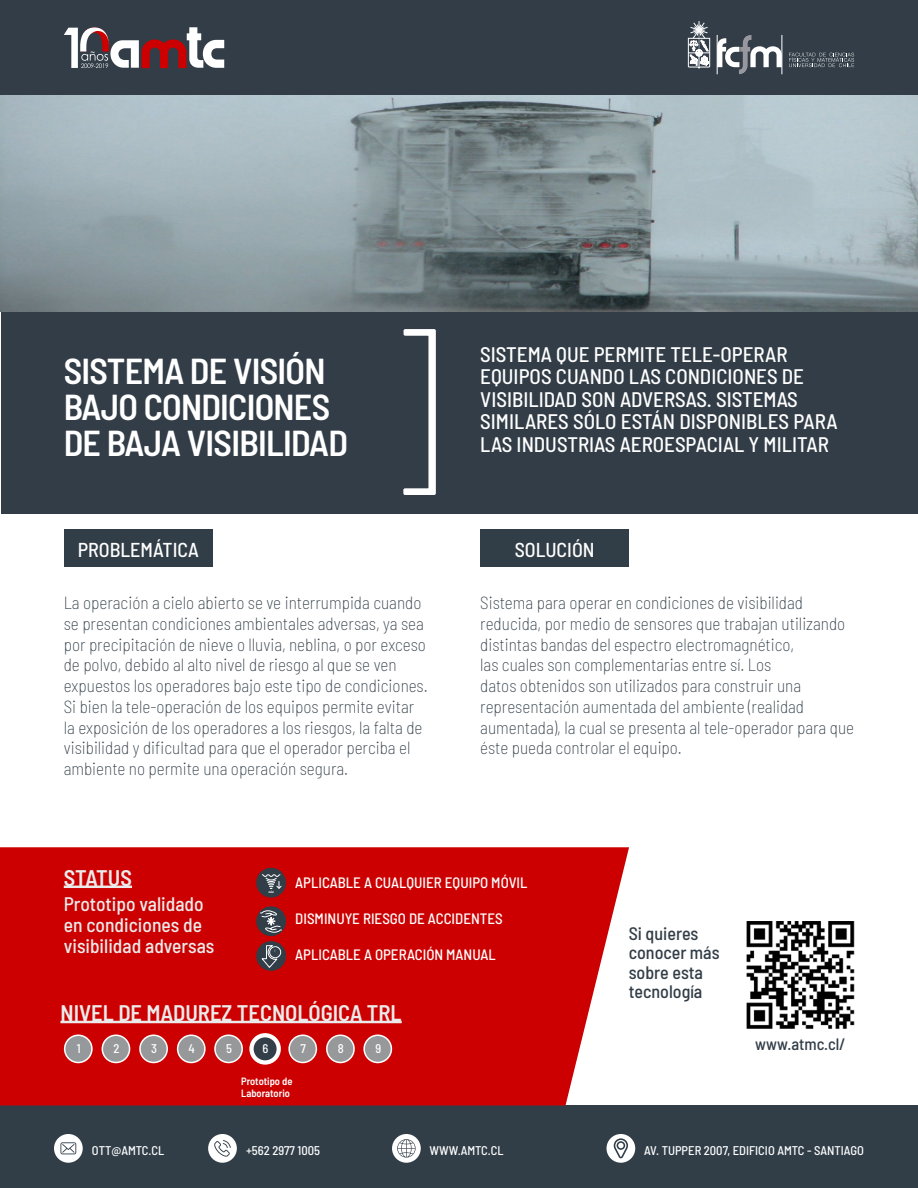
<style>
.page{position:relative;width:918px;height:1188px;background:#fff}
.page>*{position:absolute;margin:0;border:0;box-sizing:border-box;transform-origin:0 0}
.t1{font:600 semi-condensed 36px/36px "Barlow";letter-spacing:-.02em;color:#fff}
.t2{font:600 semi-condensed 22.5px "Barlow";color:#ebebeb}
.t3{font:500 semi-condensed 21px/22.5px "Barlow";color:#fff}
.t4{font:500 semi-condensed 20.1px "Barlow";color:#fff}
.t5{font:500 semi-condensed 19.5px/21px "Barlow";color:#ebebeb}
.t6{font:500 semi-condensed 18px/19.5px "Barlow";color:#323d47}
.t7{font:200 semi-condensed 17.25px/20.7px "Barlow";color:#313e48}
.t8{font:500 semi-condensed 16.5px "Barlow";color:#323d47}
.t9{font:500 semi-condensed 15px "Barlow";color:#fff}
.t10{font:500 semi-condensed 12.6px "Barlow";color:#fff}
.t11{font:600 semi-condensed 10.5px "Barlow";color:#fff}
</style>
<div class="page">
<div style="left:0;top:1106px;width:918px;height:82px;background:#313e48"></div>
<div style="left:0;top:0;width:918px;height:95px;background:#323d47"></div>
<div style="left:208px;top:1134px;width:29px;height:29px;background:#fff;border-radius:50%"></div>
<svg style="left:214px;top:1140px;width:17px;height:17px"></svg>
<div style="left:54px;top:1134px;width:29px;height:29px;background:#fff;border-radius:50%"></div>
<svg style="left:60px;top:1142px;width:16px;height:12px"></svg>
<div style="left:607px;top:1134px;width:28px;height:29px;background:#fff;border-radius:50%"></div>
<svg style="left:614px;top:1138px;width:14px;height:20px"></svg>
<div style="left:392px;top:1134px;width:29px;height:29px;background:#fff;border-radius:50%"></div>
<svg style="left:397px;top:1139px;width:19px;height:19px"></svg>
<svg style="left:0;top:847px;width:629px;height:259px;background:#ce0e0e"></svg>
<div style="left:65px;top:1035px;width:27px;height:28px;background:#96999b;border-radius:50%"></div>
<div style="left:64px;top:1035px;width:29px;height:28px;border:2px solid #fff;border-radius:50%"></div>
<div style="left:64px;top:529px;width:149px;height:37px;background:#313e48"></div>
<div style="left:480px;top:529px;width:149px;height:37px;background:#313e48"></div>
<svg style="left:64px;top:27px;width:160px;height:41px"></svg>
<svg style="left:688px;top:21px;width:22px;height:47px"></svg>
<hr style="left:782px;top:35px;width:1px;height:39px;background:#fff">
<svg style="left:717px;top:35px;width:65px;height:40px"></svg>
<svg style="left:789px;top:53px;width:65px;height:14px"></svg>
<hr style="left:64px;top:886px;width:68px;height:2px;background:#ebebeb">
<div style="left:1px;top:310px;width:916px;height:204px;background:#323d47"></div>
<svg style="left:403px;top:329px;width:33px;height:166px"></svg>
<img style="left:747px;top:922px;width:107px;height:107px">
<hr style="left:60px;top:1021px;width:342px;height:2px;background:#ebebeb">
<div style="left:102px;top:1035px;width:28px;height:28px;background:#96989a;border-radius:50%"></div>
<div style="left:102px;top:1035px;width:28px;height:28px;border:2px solid #fff;border-radius:50%"></div>
<div style="left:140px;top:1035px;width:27px;height:28px;background:#96989a;border-radius:50%"></div>
<div style="left:139px;top:1035px;width:29px;height:28px;border:2px solid #fff;border-radius:50%"></div>
<div style="left:178px;top:1035px;width:27px;height:28px;background:#96989a;border-radius:50%"></div>
<div style="left:177px;top:1035px;width:29px;height:28px;border:2px solid #fff;border-radius:50%"></div>
<div style="left:215px;top:1035px;width:27px;height:28px;background:#96989a;border-radius:50%"></div>
<div style="left:214px;top:1035px;width:29px;height:28px;border:2px solid #fff;border-radius:50%"></div>
<svg style="left:252px;top:1035px;width:27px;height:28px"></svg>
<div style="left:249px;top:1033px;width:32px;height:32px;border:4px solid #fff;border-radius:50%"></div>
<div style="left:289px;top:1035px;width:27px;height:28px;background:#96989a;border-radius:50%"></div>
<div style="left:288px;top:1035px;width:29px;height:28px;border:2px solid #fff;border-radius:50%"></div>
<div style="left:327px;top:1035px;width:27px;height:28px;background:#96989a;border-radius:50%"></div>
<div style="left:326px;top:1035px;width:29px;height:28px;border:2px solid #fff;border-radius:50%"></div>
<div style="left:364px;top:1035px;width:27px;height:28px;background:#96989a;border-radius:50%"></div>
<div style="left:363px;top:1035px;width:29px;height:28px;border:2px solid #fff;border-radius:50%"></div>
<svg style="left:256px;top:906px;width:30px;height:30px"></svg>
<svg style="left:260px;top:910px;width:22px;height:23px"></svg>
<div style="left:256px;top:868px;width:30px;height:30px;background:#313e48;border-radius:50%"></div>
<svg style="left:262px;top:874px;width:20px;height:19px"></svg>
<svg style="left:256px;top:941px;width:30px;height:30px"></svg>
<div style="left:269px;top:946px;width:12px;height:12px;border:1px solid #fff;border-radius:50%"></div>
<svg style="left:261px;top:945px;width:17px;height:23px"></svg>
<img style="left:1px;top:95px;width:917px;height:216px">
<p class="t1" style="left:64px;top:350px;width:286px">SISTEMA DE VISIÓN<br>BAJO CONDICIONES<br>DE BAJA VISIBILIDAD</p>
<p class="t3" style="left:480px;top:341px;width:359px">SISTEMA QUE PERMITE TELE-OPERAR EQUIPOS CUANDO LAS CONDICIONES DE VISIBILIDAD SON ADVERSAS. SISTEMAS SIMILARES SÓLO ESTÁN DISPONIBLES PARA LAS INDUSTRIAS AEROESPACIAL Y MILITAR</p>
<p class="t4" style="left:78px;top:535px;width:123px">PROBLEMÁTICA</p>
<p class="t4" style="left:515px;top:535px;width:81px">SOLUCIÓN</p>
<p class="t7" style="left:64px;top:592px;width:365px">La operación a cielo abierto se ve interrumpida cuando se presentan condiciones ambientales adversas, ya sea por precipitación de nieve o lluvia, neblina, o por exceso de polvo, debido al alto nivel de riesgo al que se ven expuestos los operadores bajo este tipo de condiciones.<br>Si bien la tele-operación de los equipos permite evitar la exposición de los operadores a los riesgos, la falta de visibilidad y dificultad para que el operador perciba el ambiente no permite una operación segura.</p>
<p class="t7" style="left:480px;top:592px;width:375px">Sistema para operar en condiciones de visibilidad reducida, por medio de sensores que trabajan utilizando distintas bandas del espectro electromagnético,<br>las cuales son complementarias entre sí. Los<br>datos obtenidos son utilizados para construir una representación aumentada del ambiente (realidad aumentada), la cual se presenta al tele-operador para que éste pueda controlar el equipo.</p>
<p class="t2" style="left:64px;top:861px;width:70px">STATUS</p>
<p class="t5" style="left:64px;top:892px;width:152px">Prototipo validado en condiciones de visibilidad adversas</p>
<p class="t9" style="left:295px;top:872px;width:234px">APLICABLE A CUALQUIER EQUIPO MÓVIL</p>
<p class="t9" style="left:295px;top:908px;width:209px">DISMINUYE RIESGO DE ACCIDENTES</p>
<p class="t9" style="left:295px;top:944px;width:202px">APLICABLE A OPERACIÓN MANUAL</p>
<p class="t2" style="left:60px;top:996px;width:343px">NIVEL DE MADUREZ TECNOLÓGICA TRL</p>
<p class="t10" style="left:113px;top:1040px;width:8px">2</p>
<p class="t10" style="left:151px;top:1040px;width:7px">3</p>
<p class="t10" style="left:189px;top:1040px;width:8px">4</p>
<p class="t10" style="left:226px;top:1040px;width:7px">5</p>
<p class="t10" style="left:263px;top:1040px;width:7px">6</p>
<p class="t10" style="left:301px;top:1040px;width:7px">7</p>
<p class="t10" style="left:338px;top:1040px;width:8px">8</p>
<p class="t10" style="left:375px;top:1040px;width:7px">9</p>
<p class="t10" style="left:77px;top:1040px;width:5px">1</p>
<p class="t11" style="left:241px;top:1073px;width:53px">Prototipo de</p>
<p class="t11" style="left:241px;top:1086px;width:50px">Laboratorio</p>
<p class="t6" style="left:629px;top:922px;width:92px">Si quieres conocer más sobre esta tecnología</p>
<p class="t8" style="left:755px;top:1032px;width:92px">www.atmc.cl/</p>
<p class="t10" style="left:92px;top:1142px;width:74px">OTT@AMTC.CL</p>
<p class="t10" style="left:246px;top:1142px;width:76px">+562 2977 1005</p>
<p class="t10" style="left:430px;top:1141px;width:76px">WWW.AMTC.CL</p>
<p class="t10" style="left:644px;top:1141px;width:221px">AV. TUPPER 2007, EDIFICIO AMTC - SANTIAGO</p>
</div>
